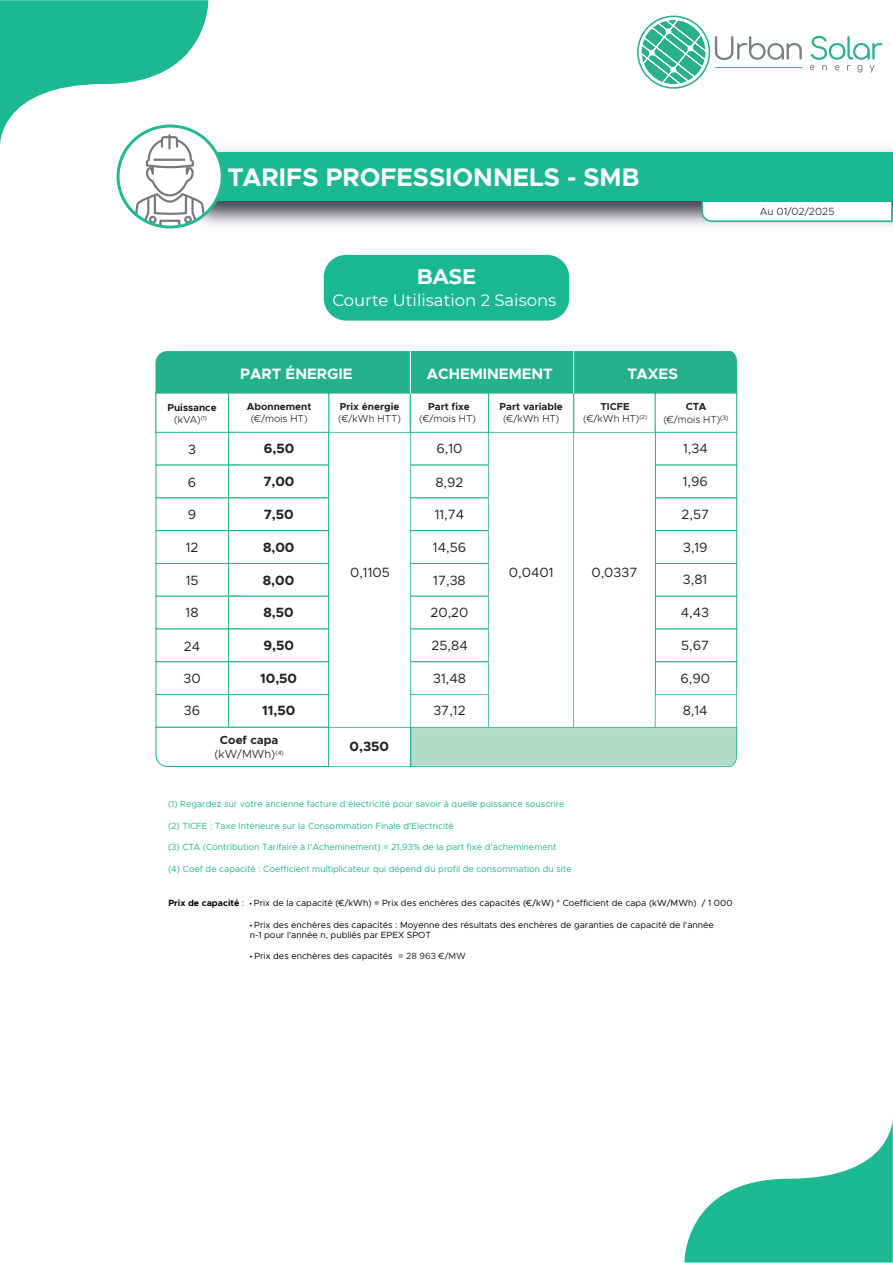
<style>
.page{position:relative;width:893px;height:1263px;background:#fff}
.page>*{position:absolute;margin:0;border:0;box-sizing:border-box;transform-origin:0 0}
.t1{font:700 25.5px "Metropolis";color:#fff}
.t2{font:700 21px "Montserrat";color:#fff}
.t3{font:16.5px "Montserrat";color:#fff}
.t4{font:700 15.15px "Metropolis";color:#fff}
.t5{font:13.5px "Metropolis";color:#231f20}
.t6{font:700 13.5px "Metropolis";color:#231f20}
.t7{font:13.5px "Metropolis";color:#211e1e}
.t8{font:700 11.85px/14.1px "Metropolis";color:#231f20;text-align:center}
.t9{font:300 10.5px "Metropolis";color:#231f20}
.t10{font:300 10.35px/13.4px "Metropolis";color:#231f20;text-align:center}
.t11{font:700 10.05px/12.1px "Metropolis";color:#231f20;text-align:center}
.t12{font:300 10.05px/12.1px "Metropolis";color:#231f20;text-align:center}
.t13{font:9px "Metropolis";color:#20b38b}
.t14{font:9px/10.2px "Metropolis";color:#000001}
.s1{font-weight:700}
.s2{font-weight:300}
.s3{font-family:"Myriad Pro"}
.s4{color:#231f20}
</style>
<div class="page">
<div style="left:155px;top:351px;width:255px;height:44px;background:#22b28a"></div>
<div style="left:410px;top:352px;width:164px;height:42px;background:#22b28a"></div>
<div style="left:410px;top:351px;width:164px;height:43px;border:1px solid #22b28a"></div>
<div style="left:545px;top:351px;width:192px;height:42px;background:#22b28a"></div>
<div style="left:655px;top:393px;width:82px;height:40px;border:1px solid #22b28a"></div>
<div style="left:228px;top:393px;width:101px;height:40px;border:1px solid #22b28a"></div>
<div style="left:488px;top:393px;width:86px;height:40px;border:1px solid #22b28a"></div>
<hr style="left:573px;top:349px;width:1px;height:44px;background:#fff">
<hr style="left:410px;top:349px;width:1px;height:44px;background:#fff">
<svg style="left:155px;top:432px;width:582px;height:335px"></svg>
<img style="left:209px;top:141px;width:684px;height:85px">
<div style="left:194px;top:153px;width:699px;height:48px;background:#1bb891"></div>
<svg style="left:118px;top:126px;width:104px;height:99px"></svg>
<svg style="left:810px;top:36px;width:72px;height:37px"></svg>
<svg style="left:637px;top:15px;width:165px;height:74px"></svg>
<svg style="left:0;top:0;width:209px;height:227px"></svg>
<svg style="left:684px;top:1118px;width:209px;height:145px"></svg>
<svg style="left:701px;top:201px;width:192px;height:22px"></svg>
<div style="left:324px;top:255px;width:245px;height:66px;background:#1ab892;border-radius:22px"></div>
<h1 class="t1" style="left:227px;top:161px;width:413px">TARIFS PROFESSIONNELS - SMB</h1>
<h2 class="t2" style="left:417px;top:261px;width:61px">BASE</h2>
<h3 class="t3" style="left:332px;top:289px;width:225px">Courte Utilisation 2 Saisons</h3>
<h3 class="t4" style="left:240px;top:364px;width:114px">PART ÉNERGIE</h3>
<h3 class="t4" style="left:427px;top:364px;width:128px">ACHEMINEMENT</h3>
<h3 class="t4" style="left:627px;top:364px;width:52px">TAXES</h3>
<p class="t11" style="left:340px;top:401px;width:61px">Prix énergie</p>
<p class="t12" style="left:338px;top:413px;width:64px">(€/kWh HTT)</p>
<p class="t11" style="left:428px;top:400px;width:43px">Part fixe</p>
<p class="t12" style="left:419px;top:412px;width:58px">(€/mois HT)</p>
<p class="t11" style="left:499px;top:400px;width:65px">Part variable</p>
<p class="t12" style="left:503px;top:412px;width:58px">(€/kWh HT)</p>
<p class="t12" style="left:583px;top:401px;width:65px"><span class="s1">TICFE </span>(€/kWh HT)<sup>(2)</sup></p>
<p class="t10" style="left:663px;top:400px;width:67px"><span class="s1">CTA<br></span>(€/mois HT)<sup>(3)</sup></p>
<p class="t11" style="left:167px;top:402px;width:51px">Puissance <span class="s2">(kVA)</span><sup>(1)</sup></p>
<p class="t11" style="left:247px;top:400px;width:66px">Abonnement</p>
<p class="t12" style="left:251px;top:412px;width:58px">(€/mois HT)</p>
<h3 class="t7" style="left:188px;top:441px;width:9px">3</h3>
<h3 class="t7" style="left:188px;top:474px;width:10px">6</h3>
<h3 class="t7" style="left:188px;top:506px;width:10px">9</h3>
<h3 class="t7" style="left:186px;top:539px;width:14px">12</h3>
<h3 class="t7" style="left:186px;top:572px;width:14px">15</h3>
<h3 class="t7" style="left:186px;top:604px;width:14px">18</h3>
<h3 class="t7" style="left:184px;top:638px;width:18px">24</h3>
<h3 class="t7" style="left:183px;top:670px;width:19px">30</h3>
<h3 class="t7" style="left:184px;top:702px;width:18px">36</h3>
<h3 class="t6" style="left:264px;top:440px;width:32px">6,50</h3>
<h3 class="t6" style="left:263px;top:473px;width:33px">7,00</h3>
<h3 class="t6" style="left:264px;top:505px;width:31px">7,50</h3>
<h3 class="t6" style="left:263px;top:539px;width:33px">8,00</h3>
<h3 class="t6" style="left:263px;top:572px;width:33px">8,00</h3>
<h3 class="t6" style="left:264px;top:604px;width:32px">8,50</h3>
<h3 class="t6" style="left:264px;top:637px;width:32px">9,50</h3>
<h3 class="t6" style="left:260px;top:670px;width:38px">10,50</h3>
<h3 class="t6" style="left:262px;top:702px;width:35px">11,50</h3>
<h3 class="t8" style="left:214px;top:733px;width:71px">Coef capa <span class="s2">(kW/MWh)</span><sup>(4)</sup></h3>
<h3 class="t5" style="left:350px;top:564px;width:41px">0,1105</h3>
<h3 class="t6" style="left:350px;top:738px;width:41px">0,350</h3>
<h3 class="t5" style="left:436px;top:440px;width:28px">6,10</h3>
<h3 class="t5" style="left:435px;top:474px;width:30px">8,92</h3>
<h3 class="t5" style="left:435px;top:506px;width:31px">11,74</h3>
<h3 class="t5" style="left:433px;top:539px;width:35px">14,56</h3>
<h3 class="t5" style="left:433px;top:572px;width:34px">17,38</h3>
<h3 class="t5" style="left:430px;top:604px;width:40px">20,20</h3>
<h3 class="t5" style="left:432px;top:637px;width:38px">25,84</h3>
<h3 class="t5" style="left:433px;top:670px;width:34px">31,48</h3>
<h3 class="t5" style="left:433px;top:702px;width:34px">37,12</h3>
<h3 class="t5" style="left:509px;top:564px;width:46px">0,0401</h3>
<h3 class="t5" style="left:591px;top:564px;width:48px">0,0337</h3>
<h3 class="t5" style="left:683px;top:440px;width:26px">1,34</h3>
<h3 class="t5" style="left:683px;top:473px;width:27px">1,96</h3>
<h3 class="t5" style="left:681px;top:506px;width:29px">2,57</h3>
<h3 class="t5" style="left:683px;top:539px;width:26px">3,19</h3>
<h3 class="t5" style="left:683px;top:571px;width:26px">3,81</h3>
<h3 class="t5" style="left:681px;top:604px;width:30px">4,43</h3>
<h3 class="t5" style="left:681px;top:637px;width:30px">5,67</h3>
<h3 class="t5" style="left:680px;top:669px;width:31px">6,90</h3>
<h3 class="t5" style="left:683px;top:702px;width:26px">8,14</h3>
<p class="t13" style="left:168px;top:798px;width:398px">(1) Regardez sur votre ancienne facture d’électricité pour savoir à quelle puissance souscrire</p>
<p class="t13" style="left:168px;top:820px;width:287px">(2) TICFE : Taxe Intérieure sur la Consommation Finale d'Electricité</p>
<p class="t13" style="left:168px;top:842px;width:390px">(3) CTA (Contribution Tarifaire à l’Acheminement) = 21,93% de la part fixe d’acheminement</p>
<p class="t13" style="left:168px;top:863px;width:405px">(4) Coef de capacité : Coefficient multiplicateur qui dépend du profil de consommation du site</p>
<p class="t14" style="left:168px;top:898px;width:566px"><span class="s1">Prix de capacité</span> : <span class="s3">•</span> Prix de la capacité (€/kWh) = Prix des enchères des capacités (€/kW) * Coefficient de capa (kW/MWh) / 1 000</p>
<p class="t14" style="left:250px;top:920px;width:465px"><span class="s3">•</span> Prix des enchères des capacités : Moyenne des résultats des enchères de garanties de capacité de l'année n-1 pour l'année n, publiés par EPEX SPOT</p>
<p class="t14" style="left:250px;top:951px;width:217px"><span class="s3">•</span> Prix des enchères des capacités <span class="s4">= 28 963 €/MW</span></p>
<p class="t9" style="left:760px;top:205px;width:76px">Au 01/02/2025</p>
</div>
